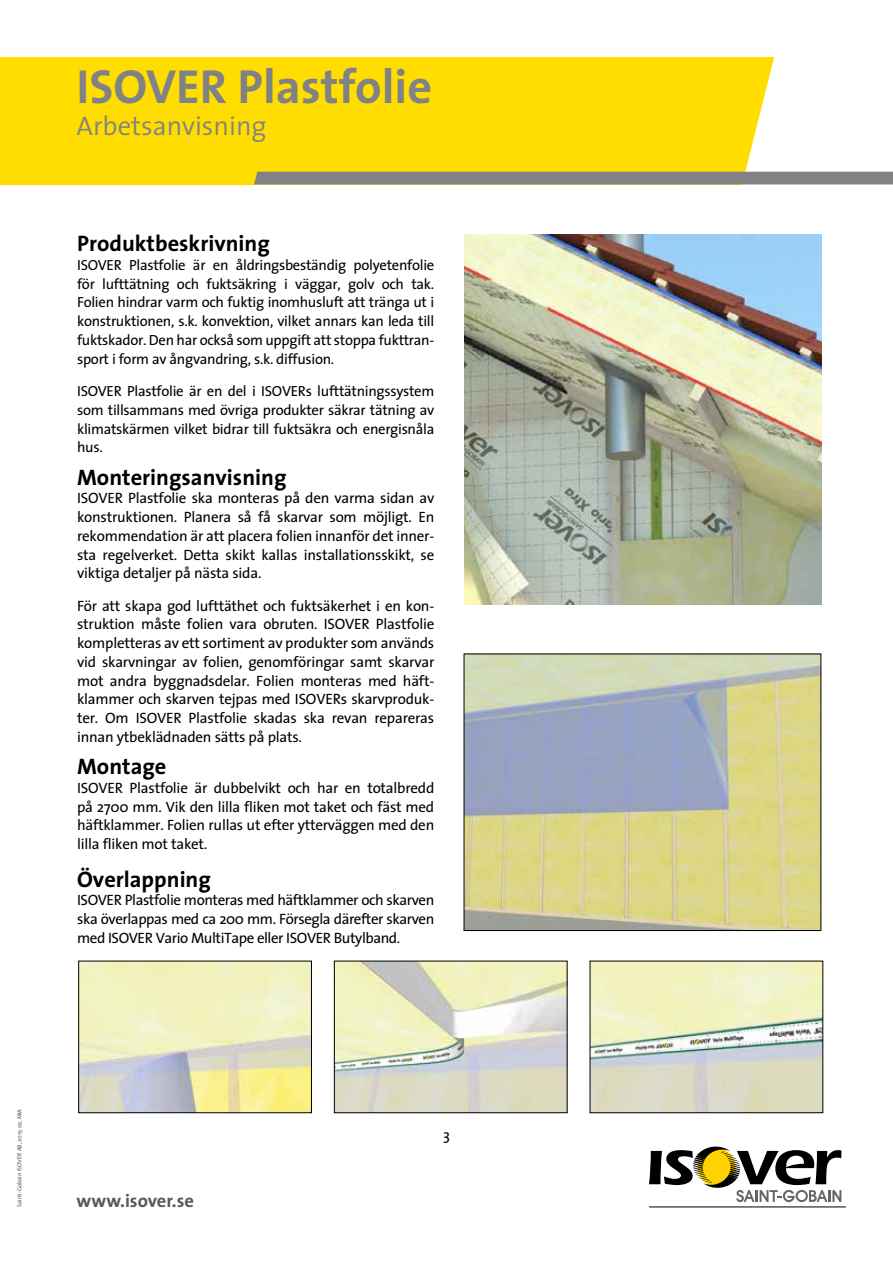
<style>
.page{position:relative;width:893px;height:1263px;background:#fff}
.page>*{position:absolute;margin:0;border:0;box-sizing:border-box;transform-origin:0 0}
.t1{font:700 48px "The Sans";color:#808285}
.t2{font:300 27px "The Sans";color:#808285}
.t3{font:700 22.5px "The Sans";color:#000}
.t4{font:700 18.6px "The Sans";color:#58595b}
.t5{font:15px/18.8px "The Sans";letter-spacing:-.015em;color:#000;text-align:justify}
.t6{font:14.7px/18.8px "The Sans";letter-spacing:-.02em;color:#000;text-align:justify}
.t7{font:6px "The Sans";color:#58595b}
</style>
<div class="page">
<div style="left:0;top:57px;width:893px;height:127px;background:#fd0"></div>
<svg style="left:254px;top:57px;width:639px;height:128px"></svg>
<hr style="left:649px;top:1206px;width:197px;height:2px;background:#636466">
<svg style="left:649px;top:1146px;width:192px;height:56px"></svg>
<img style="left:80px;top:963px;width:230px;height:148px">
<div style="left:78px;top:961px;width:234px;height:152px;border:1px solid #000"></div>
<img style="left:336px;top:963px;width:229px;height:148px">
<div style="left:334px;top:961px;width:233px;height:152px;border:1px solid #000"></div>
<img style="left:592px;top:963px;width:229px;height:148px">
<div style="left:590px;top:961px;width:233px;height:152px;border:1px solid #000"></div>
<img style="left:466px;top:656px;width:353px;height:273px">
<img style="left:464px;top:235px;width:357px;height:369px">
<h1 class="t1" style="left:77px;top:46px;width:357px">ISOVER Plastfolie</h1>
<h2 class="t2" style="left:77px;top:104px;width:192px">Arbetsanvisning</h2>
<h3 class="t3" style="left:77px;top:225px;width:194px">Produktbeskrivning</h3>
<p class="t6" style="left:77px;top:255px;width:359px">ISOVER Plastfolie är en åldringsbeständig polyetenfolie för lufttätning och fuktsäkring i väggar, golv och tak.<br>Folien hindrar varm och fuktig inomhusluft att tränga ut i konstruktionen, s.k. konvektion, vilket annars kan leda till fuktskador. Den har också som uppgift att stoppa fukttran&shy;sport i form av ångvandring, s.k. diffusion.</p>
<p class="t6" style="left:77px;top:381px;width:359px">ISOVER Plastfolie är en del i ISOVERs lufttätningssystem som tillsammans med övriga produkter säkrar tätning av klimatskärmen vilket bidrar till fuktsäkra och energisnåla hus.</p>
<h3 class="t3" style="left:77px;top:458px;width:211px">Monteringsanvisning</h3>
<p class="t5" style="left:77px;top:488px;width:359px">ISOVER Plastfolie ska monteras på den varma sidan av konstruktionen. Planera så få skarvar som möjligt. En rekommendation är att placera folien innanför det inner&shy;sta regelverket. Detta skikt kallas installationsskikt, se viktiga detaljer på nästa sida.</p>
<p class="t5" style="left:77px;top:596px;width:359px">För att skapa god lufttäthet och fuktsäkerhet i en kon&shy;struktion måste folien vara obruten. ISOVER Plastfolie kompletteras av ett sortiment av produkter som används vid skarvningar av folien, genomföringar samt skarvar mot andra byggnadsdelar. Folien monteras med häft&shy;klammer och skarven tejpas med ISOVERs skarvproduk&shy;ter. Om ISOVER Plastfolie skadas ska revan repareras innan ytbeklädnaden sätts på plats.</p>
<h3 class="t3" style="left:77px;top:748px;width:91px">Montage</h3>
<p class="t5" style="left:77px;top:778px;width:359px">ISOVER Plastfolie är dubbelvikt och har en totalbredd på 2700 mm. Vik den lilla fliken mot taket och fäst med häftklammer. Folien rullas ut efter ytterväggen med den lilla fliken mot taket.</p>
<h3 class="t3" style="left:77px;top:860px;width:135px">Överlappning</h3>
<p class="t5" style="left:77px;top:890px;width:359px">ISOVER Plastfolie monteras med häftklammer och skarven ska överlappas med ca 200 mm. Försegla därefter skarven med ISOVER Vario MultiTape eller ISOVER Butylband.</p>
<p class="t7" style="left:15px;top:1206px;width:99px;rotate:-90deg">Saint-Gobain ISOVER AB, 2015-02, MIA</p>
<p class="t4" style="left:77px;top:1185px;width:119px">www.isover.se</p>
<p class="t5" style="left:443px;top:1125px;width:8px">3</p>
</div>
